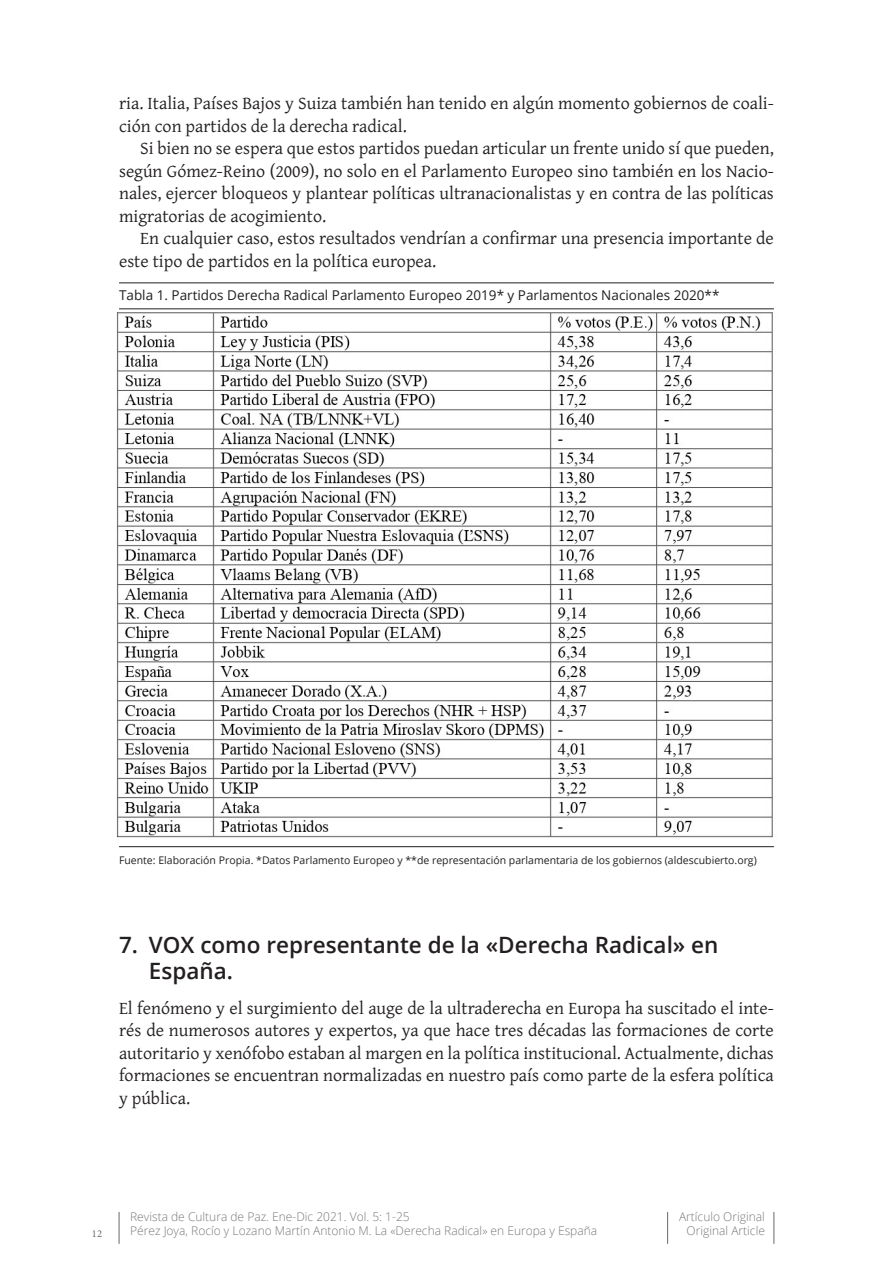
<style>
.page{position:relative;width:893px;height:1263px;background:#fff}
.page>*{position:absolute;margin:0;border:0;box-sizing:border-box;transform-origin:0 0}
.t1{font:600 22.5px/25.5px "Open Sans";color:#231f20}
.nosangr_caja{font:18px/22.5px "Gentium Plus";color:#231f20}
.leyendas{font:13.5px "Open Sans";color:#231f20}
.t2{font:300 12px/13.5px "Open Sans";color:#76787b}
.piedefoto{font:10.5px "Open Sans";color:#231f20}
.t3{font:10.5px "Minion Pro";color:#69696c}
</style>
<div class="page">
<hr style="left:119px;top:1212px;width:1px;height:32px;background:#69696c">
<hr style="left:774px;top:1212px;width:1px;height:32px;background:#69696c">
<hr style="left:667px;top:1212px;width:1px;height:32px;background:#69696c">
<hr style="left:119px;top:283px;width:655px;height:1px;background:#231f20">
<hr style="left:119px;top:309px;width:655px;height:1px;background:#231f20">
<hr style="left:119px;top:846px;width:655px;height:1px;background:#231f20">
<img style="left:116px;top:312px;width:657px;height:526px">
<p class="nosangr_caja" style="left:119px;top:91px;width:656px">ria. Italia, Países Bajos y Suiza también han tenido en algún momento gobiernos de coali&shy;ción con partidos de la derecha radical.</p>
<p class="nosangr_caja" style="left:119px;top:136px;width:656px;text-align:justify;text-indent:21px">Si bien no se espera que estos partidos puedan articular un frente unido sí que pueden, según Gómez-Reino (2009), no solo en el Parlamento Europeo sino también en los Nacio&shy;nales, ejercer bloqueos y plantear políticas ultranacionalistas y en contra de las políticas migratorias de acogimiento.</p>
<p class="nosangr_caja" style="left:119px;top:226px;width:656px;text-indent:21px">En cualquier caso, estos resultados vendrían a confirmar una presencia importante de este tipo de partidos en la política europea.</p>
<p class="leyendas" style="left:119px;top:286px;width:602px">Tabla 1. Partidos Derecha Radical Parlamento Europeo 2019* y Parlamentos Nacionales 2020**</p>
<p class="piedefoto" style="left:119px;top:853px;width:639px">Fuente: Elaboración Propia. *Datos Parlamento Europeo y **de representación parlamentaria de los gobiernos (aldescubierto.org)</p>
<p class="t1" style="left:149px;top:932px;width:571px;text-indent:-30px">7. VOX como representante de la «Derecha Radical» en<br>España.</p>
<p class="nosangr_caja" style="left:119px;top:995px;width:656px;text-align:justify">El fenómeno y el surgimiento del auge de la ultraderecha en Europa ha suscitado el inte&shy;rés de numerosos autores y expertos, ya que hace tres décadas las formaciones de corte autoritario y xenófobo estaban al margen en la política institucional. Actualmente, dichas formaciones se encuentran normalizadas en nuestro país como parte de la esfera política y pública.</p>
<p class="t3" style="left:92px;top:1226px;width:12px">12</p>
<p class="t2" style="left:130px;top:1210px;width:469px">Revista de Cultura de Paz. Ene-Dic 2021. Vol. 5: 1-25<br>Pérez Joya, Rocío y Lozano Martín Antonio M. La «Derecha Radical» en Europa y España</p>
<p class="t2" style="left:679px;top:1210px;width:87px;text-align:right">Artículo Original<br>Original Article</p>
</div>
